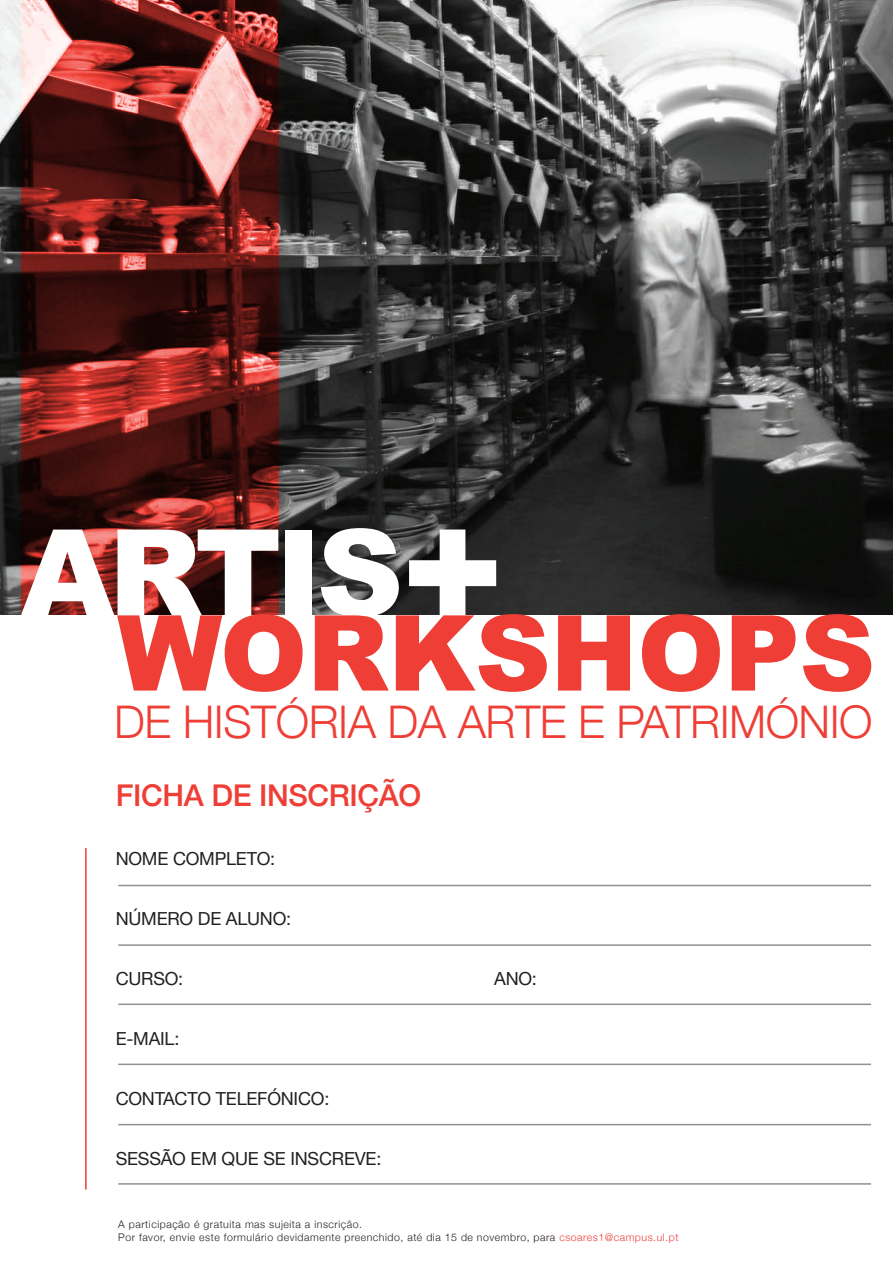
<style>
.page{position:relative;width:893px;height:1263px;background:#fff}
.page>*{position:absolute;margin:0;border:0;box-sizing:border-box;transform-origin:0 0}
.t1{font:900 120px "Arial";letter-spacing:-.05em;color:#fff}
.t2{font:900 105px "Arial";letter-spacing:-.005em;color:#ee3e35}
.t3{font:300 45px "Helvetica Neue";letter-spacing:-.01em;color:#ee3e35}
.t4{font:500 30px "Helvetica Neue";letter-spacing:-.01em;color:#ee3e35}
.t5{font:18px "Helvetica Neue";letter-spacing:-.01em;color:#231f20}
.t6{font:300 10.5px/12.6px "Helvetica Neue";letter-spacing:.05em;color:#231f20}
.s1{font-size:163.5px}
.s2{color:#ee3e35}
</style>
<div class="page">
<img style="left:0;top:0;width:893px;height:615px">
<svg style="left:21px;top:0;width:257px;height:615px"></svg>
<hr style="left:85px;top:848px;width:2px;height:341px;background:#ee3e35">
<hr style="left:118px;top:885px;width:753px;height:1px;background:#231f20">
<hr style="left:118px;top:944px;width:753px;height:2px;background:#231f20">
<hr style="left:118px;top:1003px;width:753px;height:2px;background:#231f20">
<hr style="left:118px;top:1063px;width:753px;height:2px;background:#231f20">
<hr style="left:118px;top:1124px;width:753px;height:1px;background:#231f20">
<hr style="left:118px;top:1183px;width:753px;height:1px;background:#231f20">
<h1 class="t1" style="left:21px;top:485px;width:488px">ARTIS<span class="s1">+</span></h1>
<h2 class="t2" style="left:117px;top:577px;width:759px">WORKSHOPS</h2>
<h3 class="t3" style="left:114px;top:685px;width:760px">DE HISTÓRIA DA ARTE E PATRIMÓNIO</h3>
<h3 class="t4" style="left:116px;top:771px;width:307px">FICHA DE INSCRIÇÃO</h3>
<h3 class="t5" style="left:116px;top:845px;width:161px">NOME COMPLETO:</h3>
<h3 class="t5" style="left:116px;top:905px;width:177px">NÚMERO DE ALUNO:</h3>
<h3 class="t5" style="left:116px;top:965px;width:69px">CURSO:</h3>
<h3 class="t5" style="left:116px;top:1025px;width:65px">E-MAIL:</h3>
<h3 class="t5" style="left:116px;top:1085px;width:215px">CONTACTO TELEFÓNICO:</h3>
<h3 class="t5" style="left:116px;top:1145px;width:267px">SESSÃO EM QUE SE INSCREVE:</h3>
<h3 class="t5" style="left:494px;top:965px;width:44px">ANO:</h3>
<p class="t6" style="left:118px;top:1217px;width:562px">A participação é gratuita mas sujeita a inscrição.<br>Por favor, envie este formulário devidamente preenchido, até dia 15 de novembro, para <span class="s2">csoares1@campus.ul.pt</span></p>
</div>
